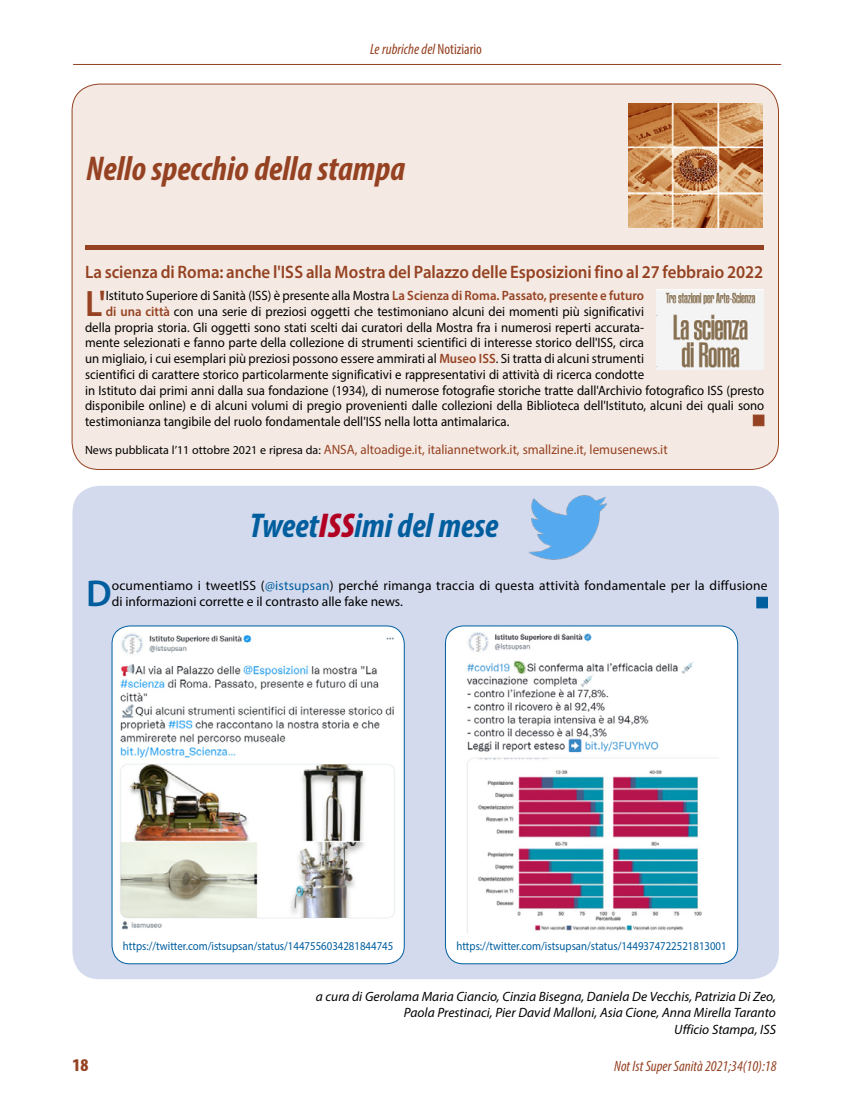
<style>
.page{position:relative;width:851px;height:1106px;background:#fff}
.page>*{position:absolute;margin:0;border:0;box-sizing:border-box;transform-origin:0 0}
.t1{font:600 37.5px "Myriad Pro";color:#005e9f}
.t2{font:600 36.9px "Myriad Pro";color:#954222;scale:.95 1}
.t3{font:italic 700 condensed 34.5px "Myriad Pro";color:#954222}
.t4{font:italic 700 condensed 34.5px "Myriad Pro";color:#005e9f}
.t5{font:600 18px "Myriad Pro";letter-spacing:-.005em;color:#954222;scale:.94 1}
.t6{font:900 condensed 18px "Myriad Pro";color:#954222}
.t7{font:italic condensed 15px "Myriad Pro";color:#954222}
.t8{font:13.5px "Myriad Pro";color:#000;scale:.95 1}
.t9{font:italic 13.5px/16.2px "Myriad Pro";color:#000;text-align:right}
.t10{font:13.5px/16.2px "Myriad Pro";color:#000}
.t11{font:13.5px "Myriad Pro";color:#954222}
.t12{font:12px "Myriad Pro";color:#005e9f;scale:.9 1}
.s1{font-style:normal}
.s2{font-weight:600;color:#954222}
.s3{font-size:12px;color:#000}
.s4{font-weight:900;color:#b10021}
.s5{color:#005e9f}
</style>
<div class="page">
<div style="left:72px;top:84px;width:706px;height:385px;background:#f5eae3;border-radius:27px"></div>
<img style="left:628px;top:103px;width:134px;height:124px">
<hr style="left:85px;top:246px;width:678px;height:4px;background:#954222">
<div style="left:752px;top:415px;width:12px;height:11px;background:#954222;border:1px solid #954222"></div>
<div style="left:72px;top:486px;width:706px;height:493px;background:#d3daed;border-radius:27px"></div>
<img style="left:483px;top:469px;width:123px;height:91px">
<div style="left:112px;top:626px;width:292px;height:337px;background:#fff;border-radius:18px"></div>
<img style="left:114px;top:626px;width:288px;height:304px">
<div style="left:112px;top:625px;width:292px;height:339px;border:1px solid #005e9f;border-radius:18px"></div>
<div style="left:445px;top:626px;width:292px;height:337px;background:#fff;border-radius:18px"></div>
<img style="left:467px;top:632px;width:251px;height:301px">
<div style="left:445px;top:625px;width:293px;height:339px;border:1px solid #005e9f;border-radius:18px"></div>
<img style="left:656px;top:290px;width:107px;height:79px">
<hr style="left:73px;top:64px;width:708px;height:1px;background:#954222">
<div style="left:756px;top:597px;width:11px;height:11px;background:#005e9f;border:1px solid #005e9f"></div>
<p class="t7" style="left:370px;top:40px;width:113px">Le rubriche del <span class="s1">Notiziario</span></p>
<h3 class="t3" style="left:86px;top:147px;width:320px">Nello specchio della stampa</h3>
<h3 class="t5" style="left:85px;top:261px;width:722px">La scienza di Roma: anche l'ISS alla Mostra del Palazzo delle Esposizioni fino al 27 febbraio 2022</h3>
<h2 class="t2" style="left:85px;top:280px;width:23px">L'</h2>
<p class="t8" style="left:106px;top:287px;width:568px">Istituto Superiore di Sanità (ISS) è presente alla Mostra <span class="s2">La Scienza di Roma. Passato, presente e futuro</span></p>
<p class="t8" style="left:106px;top:303px;width:568px"><span class="s2">di una città</span> con una serie di preziosi oggetti che testimoniano alcuni dei momenti più significativi</p>
<p class="t8" style="left:85px;top:319px;width:590px">della propria storia. Gli oggetti sono stati scelti dai curatori della Mostra fra i numerosi reperti accurata-</p>
<p class="t8" style="left:85px;top:334px;width:590px">mente selezionati e fanno parte della collezione di strumenti scientifici di interesse storico dell'ISS, circa</p>
<p class="t8" style="left:85px;top:350px;width:589px">un migliaio, i cui esemplari più preziosi possono essere ammirati al <span class="s2">Museo ISS</span>. Si tratta di alcuni strumenti</p>
<p class="t8" style="left:85px;top:366px;width:590px">scientifici di carattere storico particolarmente significativi e rappresentativi di attività di ricerca condotte</p>
<p class="t8" style="left:85px;top:382px;width:716px">in Istituto dai primi anni dalla sua fondazione (1934), di numerose fotografie storiche tratte dall'Archivio fotografico ISS (presto</p>
<p class="t8" style="left:85px;top:397px;width:716px">disponibile online) e di alcuni volumi di pregio provenienti dalle collezioni della Biblioteca dell'Istituto, alcuni dei quali sono</p>
<p class="t8" style="left:85px;top:413px;width:448px">testimonianza tangibile del ruolo fondamentale dell'ISS nella lotta antimalarica.</p>
<p class="t11" style="left:85px;top:441px;width:584px"><span class="s3">News pubblicata l’11 ottobre 2021 e ripresa da:</span> ANSA, altoadige.it, italiannetwork.it, smallzine.it, lemusenews.it</p>
<h3 class="t4" style="left:250px;top:504px;width:250px">Tweet<span class="s4">ISS</span>imi del mese</h3>
<h1 class="t1" style="left:86px;top:570px;width:27px">D</h1>
<p class="t10" style="left:112px;top:577px;width:657px">ocumentiamo i tweetISS (<span class="s5">@istsupsan</span>) perché rimanga traccia di questa attività fondamentale per la diffusione di informazioni corrette e il contrasto alle fake news.</p>
<p class="t12" style="left:123px;top:939px;width:302px">https://twitter.com/istsupsan/status/1447556034281844745</p>
<p class="t12" style="left:456px;top:939px;width:302px">https://twitter.com/istsupsan/status/1449374722521813001</p>
<p class="t9" style="left:316px;top:988px;width:461px">a cura di Gerolama Maria Ciancio, Cinzia Bisegna, Daniela De Vecchis, Patrizia Di Zeo,<br>Paola Prestinaci, Pier David Malloni, Asia Cione, Anna Mirella Taranto<br>Ufficio Stampa, ISS</p>
<h3 class="t6" style="left:72px;top:1055px;width:17px">18</h3>
<p class="t7" style="left:614px;top:1057px;width:164px">Not Ist Super Sanità 2021;34(10):18</p>
</div>
